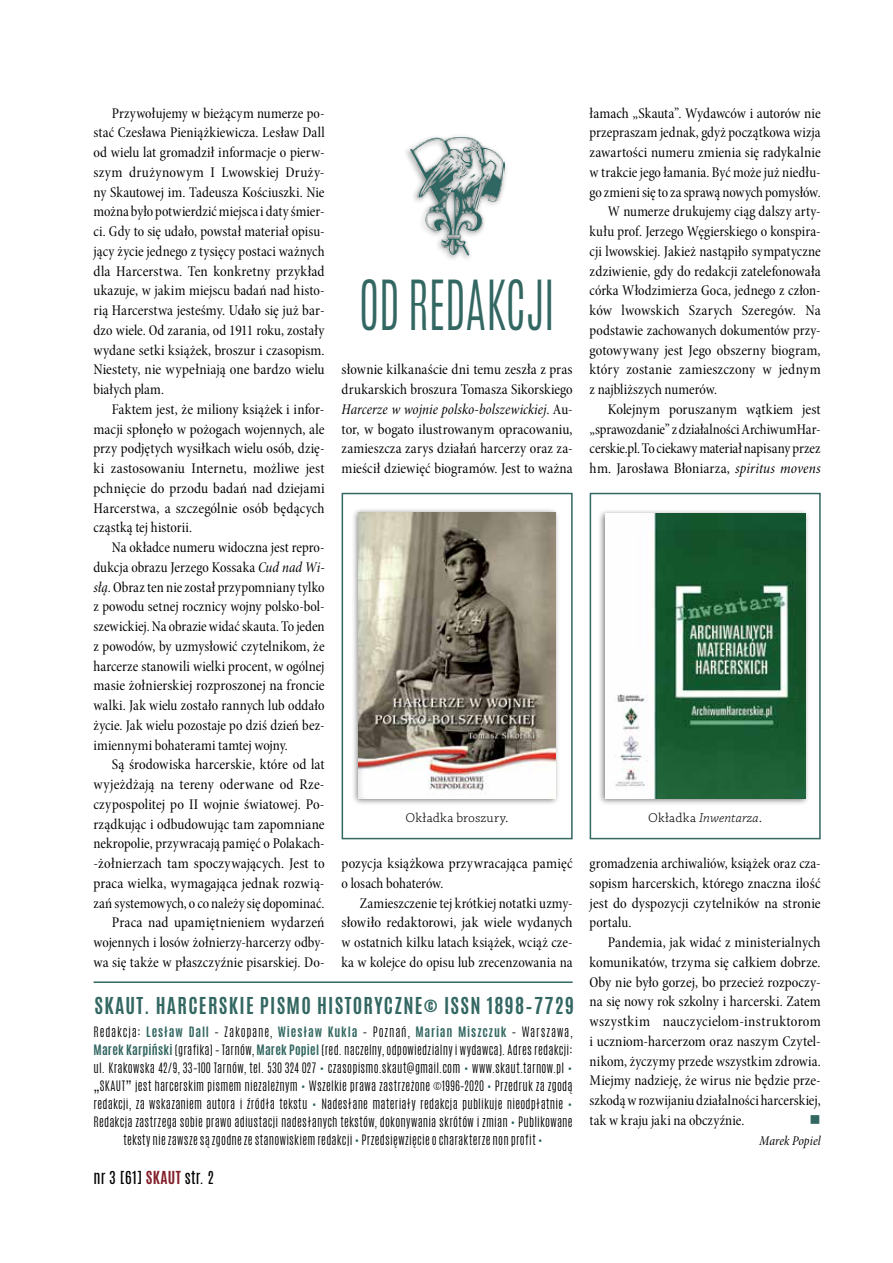
<style>
.page{position:relative;width:893px;height:1263px;background:#fff}
.page>*{position:absolute;margin:0;border:0;box-sizing:border-box;transform-origin:0 0}
.t1{font:300 57.6px "Antonio";letter-spacing:-.005em;color:#336762;scale:.83 1}
.t2{font:700 19.5px "Antonio";letter-spacing:.065em;color:#336762}
.t3{font:15px/19.8px "Minion Pro Cn Subh";letter-spacing:.005em;color:#000;text-align:justify}
.t4{font:15px "Minion Pro Cn It Subh";letter-spacing:.005em;color:#000}
.t5{font:15px "Antonio";letter-spacing:.025em;color:#000}
.t6{font:15px "Open Symbol";color:#336762}
.t7{font:13.5px "Chaparral Pro Light It Capt";letter-spacing:.005em;color:#000}
.t8{font:13.5px "Chaparral Pro Light Capt";letter-spacing:.02em;color:#000}
.t9{font:13.5px "Minion Pro Cn It Subh";letter-spacing:.01em;color:#000}
.t10{font:300 12px/18px "Antonio";letter-spacing:.025em;color:#000;text-align:center}
.s1{font-family:"Minion Pro Cn It Subh"}
.s2{font-family:"Minion Pro Cn Subh"}
.s3{font-weight:700;color:#336762}
.s4{color:#336762}
.s5{font-weight:700;color:#841f2a}
.s6{font-family:"Chaparral Pro Light Capt"}
</style>
<div class="page">
<hr style="left:94px;top:981px;width:479px;height:2px;background:#336762">
<div style="left:342px;top:493px;width:231px;height:346px;border:2px solid #336762"></div>
<div style="left:590px;top:493px;width:231px;height:346px;border:2px solid #336762"></div>
<img style="left:409px;top:137px;width:96px;height:119px">
<div style="left:351px;top:507px;width:209px;height:299px;background:#000;opacity:.5"></div>
<img style="left:359px;top:512px;width:196px;height:287px">
<div style="left:597px;top:508px;width:213px;height:298px;background:#000;opacity:.5"></div>
<img style="left:605px;top:514px;width:200px;height:285px">
<p class="t3" style="left:94px;top:103px;width:233px;text-indent:18px">Przywołujemy w bieżącym numerze po&shy;stać Czesława Pieniążkiewicza. Lesław Dall od wielu lat gromadził informacje o pierw&shy;szym drużynowym I Lwowskiej Druży&shy;ny Skautowej im. Tadeusza Kościuszki. Nie można było potwierdzić miejsca i daty śmier&shy;ci. Gdy to się udało, powstał materiał opisu&shy;jący życie jednego z tysięcy postaci ważnych dla Harcerstwa. Ten konkretny przykład ukazuje, w jakim miejscu badań nad histo&shy;rią Harcerstwa jesteśmy. Udało się już bar&shy;dzo wiele. Od zarania, od 1911 roku, zostały wydane setki książek, broszur i czasopism.<br>Niestety, nie wypełniają one bardzo wielu białych plam.</p>
<p class="t3" style="left:94px;top:399px;width:233px;text-indent:18px">Faktem jest, że miliony książek i infor&shy;macji spłonęło w pożogach wojennych, ale przy podjętych wysiłkach wielu osób, dzię&shy;ki zastosowaniu Internetu, możliwe jest pchnięcie do przodu badań nad dziejami Harcerstwa, a szczególnie osób będących cząstką tej historii.</p>
<p class="t3" style="left:94px;top:538px;width:233px;text-indent:18px">Na okładce numeru widoczna jest repro&shy;dukcja obrazu Jerzego Kossaka <span class="s1">Cud nad Wi&shy;słą</span>. Obraz ten nie został przypomniany tylko z powodu setnej rocznicy wojny polsko-bol&shy;szewickiej. Na obrazie widać skauta. To jeden z powodów, by uzmysłowić czytelnikom, że harcerze stanowili wielki procent, w ogólnej masie żołnierskiej rozproszonej na froncie walki. Jak wielu zostało rannych lub oddało życie. Jak wielu pozostaje po dziś dzień bez&shy;imiennymi bohaterami tamtej wojny.</p>
<p class="t3" style="left:94px;top:755px;width:233px;text-align:right">Są środowiska harcerskie, które od lat wyjeżdżają na tereny oderwane od Rze&shy;czypospolitej po II wojnie światowej. Po&shy;rządkując i odbudowując tam zapomniane nekropolie, przywracają pamięć o Polakach--żołnierzach tam spoczywających. Jest to praca wielka, wymagająca jednak rozwią&shy;zań systemowych, o co należy się dopominać.<br>Praca nad upamiętnieniem wydarzeń wojennych i losów żołnierzy-harcerzy odby&shy;wa się także w płaszczyźnie pisarskiej. Do-</p>
<h1 class="t1" style="left:359px;top:265px;width:228px">Od redakcji</h1>
<p class="t3" style="left:342px;top:360px;width:233px">słownie kilkanaście dni temu zeszła z pras drukarskich broszura Tomasza Sikorskiego</p>
<p class="t4" style="left:342px;top:399px;width:233px">Harcerze w wojnie polsko-bolszewickiej<span class="s2">. Au-</span></p>
<p class="t3" style="left:342px;top:419px;width:233px">tor, w bogato ilustrowanym opracowaniu, zamieszcza zarys działań harcerzy oraz za&shy;mieścił dziewięć biogramów. Jest to ważna</p>
<p class="t8" style="left:406px;top:810px;width:104px">Okładka broszury.</p>
<p class="t3" style="left:342px;top:854px;width:233px">pozycja książkowa przywracająca pamięć o losach bohaterów.</p>
<p class="t3" style="left:342px;top:893px;width:233px;text-indent:18px">Zamieszczenie tej krótkiej notatki uzmy&shy;słowiło redaktorowi, jak wiele wydanych w ostatnich kilku latach książek, wciąż cze&shy;ka w kolejce do opisu lub zrecenzowania na</p>
<h2 class="t2" style="left:95px;top:990px;width:481px">SKAUT. HARCERSKIE PISMO HISTORYCZNE© ISSN 1898–7729</h2>
<p class="t10" style="left:94px;top:1023px;width:481px">Redakcja: <span class="s3">Lesław Dall</span> – Zakopane, <span class="s3">Wiesław Kukla</span> – Poznań, <span class="s3">Marian Miszczuk</span> – Warszawa, <span class="s3">Marek Karpiński</span> (grafika) – Tarnów, <span class="s3">Marek Popiel</span> (red. naczelny, odpowiedzialny i wydawca). Adres redakcji: ul. Krakowska 42/9, 33–100 Tarnów, tel. 530 324 027 <span class="s4">•</span> czasopismo.skaut@gmail.com <span class="s4">•</span> www.skaut.tarnow.pl <span class="s4">• </span>„SKAUT” jest harcerskim pismem niezależnym <span class="s4">•</span> Wszelkie prawa zastrzeżone ©1996–2020 <span class="s4">•</span> Przedruk za zgodą redakcji, za wskazaniem autora i źródła tekstu <span class="s4">•</span> Nadesłane materiały redakcja publikuje nieodpłatnie <span class="s4">• </span>Redakcja zastrzega sobie prawo adiustacji nadesłanych tekstów, dokonywania skrótów i zmian <span class="s4">•</span> Publikowane teksty nie zawsze są zgodne ze stanowiskiem redakcji <span class="s4">•</span> Przedsięwzięcie o charakterze non profit <span class="s4">•</span></p>
<p class="t5" style="left:94px;top:1166px;width:122px">NR 3 [61] <span class="s5">SKAUT</span> STR. 2</p>
<p class="t3" style="left:590px;top:103px;width:233px">łamach „Skauta”. Wydawców i autorów nie</p>
<p class="t3" style="left:590px;top:123px;width:233px">przepraszam jednak, gdyż początkowa wizja</p>
<p class="t3" style="left:590px;top:143px;width:233px">zawartości numeru zmienia się radykalnie</p>
<p class="t3" style="left:590px;top:162px;width:233px">w trakcie jego łamania. Być może już niedłu-</p>
<p class="t3" style="left:590px;top:182px;width:233px">go zmieni się to za sprawą nowych pomysłów.</p>
<p class="t3" style="left:608px;top:202px;width:214px">W numerze drukujemy ciąg dalszy arty-</p>
<p class="t3" style="left:590px;top:222px;width:233px">kułu prof. Jerzego Węgierskiego o konspira-</p>
<p class="t3" style="left:590px;top:241px;width:232px">cji lwowskiej. Jakież nastąpiło sympatyczne</p>
<p class="t3" style="left:590px;top:261px;width:233px">zdziwienie, gdy do redakcji zatelefonowała</p>
<p class="t3" style="left:590px;top:281px;width:233px">córka Włodzimierza Goca, jednego z człon-</p>
<p class="t3" style="left:590px;top:301px;width:233px">ków lwowskich Szarych Szeregów. Na</p>
<p class="t3" style="left:590px;top:320px;width:233px">podstawie zachowanych dokumentów przy-</p>
<p class="t3" style="left:590px;top:340px;width:233px">gotowywany jest Jego obszerny biogram,</p>
<p class="t3" style="left:590px;top:360px;width:233px">który zostanie zamieszczony w jednym</p>
<p class="t3" style="left:590px;top:380px;width:129px">z najbliższych numerów.</p>
<p class="t3" style="left:608px;top:399px;width:214px">Kolejnym poruszanym wątkiem jest</p>
<p class="t3" style="left:590px;top:419px;width:233px">„sprawozdanie” z działalności ArchiwumHar-</p>
<p class="t3" style="left:590px;top:439px;width:233px">cerskie.pl. To ciekawy materiał napisany przez</p>
<p class="t3" style="left:590px;top:459px;width:233px">hm. Jarosława Błoniarza, <span class="s1">spiritus movens</span></p>
<p class="t7" style="left:648px;top:810px;width:115px"><span class="s6">Okładka</span> Inwentarza<span class="s6">.</span></p>
<p class="t3" style="left:590px;top:854px;width:233px">gromadzenia archiwaliów, książek oraz cza&shy;sopism harcerskich, którego znaczna ilość jest do dyspozycji czytelników na stronie portalu.</p>
<p class="t3" style="left:590px;top:932px;width:233px;text-indent:18px">Pandemia, jak widać z ministerialnych komunikatów, trzyma się całkiem dobrze.<br>Oby nie było gorzej, bo przecież rozpoczy&shy;na się nowy rok szkolny i harcerski. Zatem wszystkim nauczycielom-instruktorom i uczniom-harcerzom oraz naszym Czytel&shy;nikom, życzymy przede wszystkim zdrowia.<br>Miejmy nadzieję, że wirus nie będzie prze&shy;szkodą w rozwijaniu działalności harcerskiej, tak w kraju jaki na obczyźnie.</p>
<p class="t6" style="left:809px;top:1111px;width:13px">■</p>
<p class="t9" style="left:759px;top:1132px;width:63px">Marek Popiel</p>
</div>
